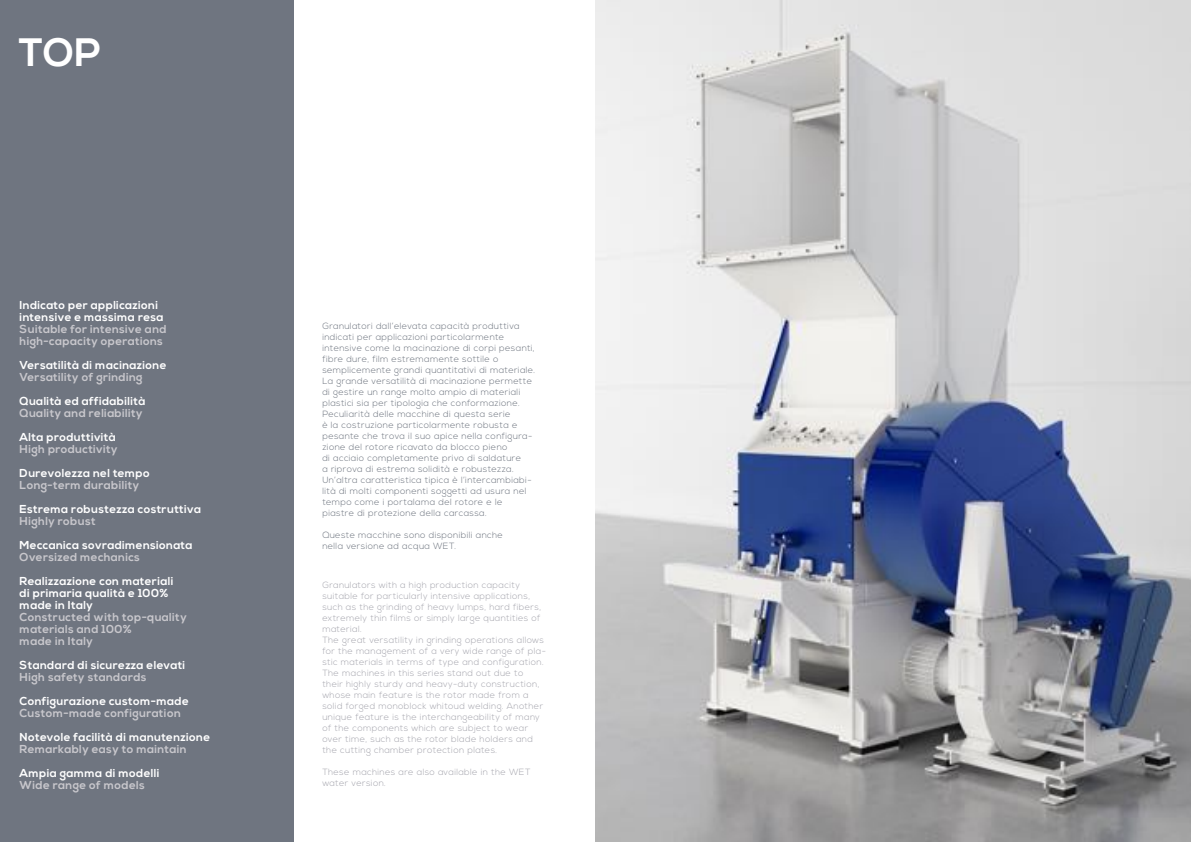
<style>
.page{position:relative;width:1191px;height:842px;background:#fff}
.page>*{position:absolute;margin:0;border:0;box-sizing:border-box;transform-origin:0 0}
.t1{font:700 39.6px "Nexa";color:#fff}
.t2{font:700 11.5px/12px "Nexa";letter-spacing:.03em;color:#fff}
.t3{font:700 11.5px/12px "Nexa";letter-spacing:.03em;color:#c8c7cc}
.t4{font:300 9px/11px "Nexa";letter-spacing:.04em;color:#686f7a}
.t5{font:300 9px/11px "Nexa";letter-spacing:.04em;color:#a2a2aa}
</style>
<div class="page">
<img style="left:595px;top:0;width:596px;height:842px">
<div style="left:0;top:0;width:293px;height:842px;background:#6f7580"></div>
<h1 class="t1" style="left:19px;top:29px;width:84px">TOP</h1>
<p class="t2" style="left:20px;top:299px;width:145px">Indicato per applicazioni intensive e massima resa</p>
<p class="t3" style="left:20px;top:323px;width:148px">Suitable for intensive and high-capacity operations</p>
<p class="t2" style="left:20px;top:359px;width:148px">Versatilità di macinazione</p>
<p class="t3" style="left:20px;top:371px;width:124px">Versatility of grinding</p>
<p class="t2" style="left:20px;top:395px;width:127px">Qualità ed affidabilità</p>
<p class="t3" style="left:20px;top:407px;width:125px">Quality and reliability</p>
<p class="t2" style="left:20px;top:431px;width:98px">Alta produttività</p>
<p class="t3" style="left:20px;top:443px;width:100px">High productivity</p>
<p class="t2" style="left:20px;top:467px;width:131px">Durevolezza nel tempo</p>
<p class="t3" style="left:20px;top:479px;width:121px">Long-term durability</p>
<p class="t2" style="left:20px;top:503px;width:183px">Estrema robustezza costruttiva</p>
<p class="t3" style="left:20px;top:515px;width:77px">Highly robust</p>
<p class="t2" style="left:20px;top:539px;width:174px">Meccanica sovradimensionata</p>
<p class="t3" style="left:20px;top:551px;width:122px">Oversized mechanics</p>
<p class="t2" style="left:20px;top:575px;width:155px">Realizzazione con materiali di primaria qualità e 100% made in Italy</p>
<p class="t3" style="left:20px;top:611px;width:169px">Constructed with top-quality materials and 100%<br>made in Italy</p>
<p class="t2" style="left:20px;top:659px;width:167px">Standard di sicurezza elevati</p>
<p class="t3" style="left:20px;top:671px;width:128px">High safety standards</p>
<p class="t2" style="left:20px;top:695px;width:171px">Configurazione custom-made</p>
<p class="t3" style="left:20px;top:707px;width:163px">Custom-made configuration</p>
<p class="t2" style="left:20px;top:731px;width:192px">Notevole facilità di manutenzione</p>
<p class="t3" style="left:20px;top:743px;width:168px">Remarkably easy to maintain</p>
<p class="t2" style="left:20px;top:767px;width:141px">Ampia gamma di modelli</p>
<p class="t3" style="left:20px;top:779px;width:127px">Wide range of models</p>
<p class="t4" style="left:322px;top:321px;width:214px">Granulatori dall’elevata capacità produttiva indicati per applicazioni particolarmente intensive come la macinazione di corpi pesanti, fibre dure, film estremamente sottile o semplicemente grandi quantitativi di materiale.<br>La grande versatilità di macinazione permette di gestire un range molto ampio di materiali plastici sia per tipologia che conformazione.<br>Peculiarità delle macchine di questa serie<br>è la costruzione particolarmente robusta e pesante che trova il suo apice nella configura&shy;zione del rotore ricavato da blocco pieno<br>di acciaio completamente privo di saldature<br>a riprova di estrema solidità e robustezza.<br>Un’altra caratteristica tipica è l’intercambiabi&shy;lità di molti componenti soggetti ad usura nel tempo come i portalama del rotore e le piastre di protezione della carcassa.</p>
<p class="t4" style="left:322px;top:530px;width:182px">Queste macchine sono disponibili anche nella versione ad acqua WET.</p>
<p class="t5" style="left:322px;top:580px;width:225px">Granulators with a high production capacity suitable for particularly intensive applications, such as the grinding of heavy lumps, hard fibers, extremely thin films or simply large quantities of material.<br>The great versatility in grinding operations allows for the management of a very wide range of pla&shy;stic materials in terms of type and configuration.<br>The machines in this series stand out due to their highly sturdy and heavy-duty construction, whose main feature is the rotor made from a solid forged monoblock whitoud welding. Another unique feature is the interchangeability of many of the components which are subject to wear over time, such as the rotor blade holders and the cutting chamber protection plates.</p>
<p class="t5" style="left:322px;top:767px;width:210px">These machines are also available in the WET water version.</p>
</div>
